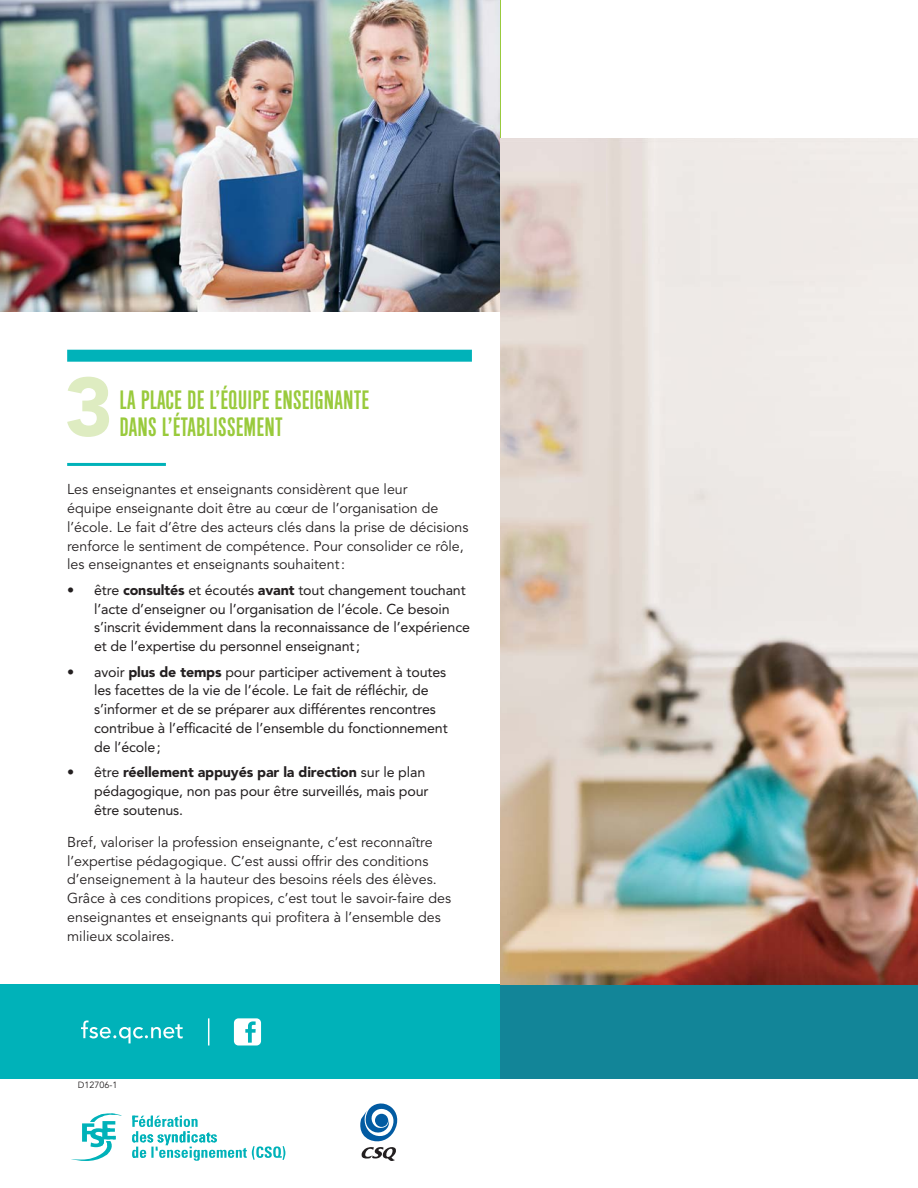
<style>
.page{position:relative;width:918px;height:1188px;background:#fff}
.page>*{position:absolute;margin:0;border:0;box-sizing:border-box;transform-origin:0 0}
.t1{font:900 82.35px "Avenir LT Std";color:#deecc1}
.t2{font:25.5px/27px "Cg Alpin Gth No 1";letter-spacing:.01em;color:#99ca3c}
.t3{font:14.25px/18.8px "Avenir";color:#231f20}
.t4{font:14.25px/18.8px "Avenir LT Std";letter-spacing:-.01em;color:#231f20}
.t5{font:9px "Avenir";color:#231f20}
.s1{font-weight:300}
.s2{font-weight:900}
</style>
<div class="page">
<div style="left:499px;top:985px;width:419px;height:94px;background:#128598"></div>
<div style="left:0;top:985px;width:499px;height:94px;background:#00b2b9"></div>
<svg style="left:71px;top:1113px;width:214px;height:48px"></svg>
<svg style="left:360px;top:1103px;width:38px;height:58px"></svg>
<div style="left:375px;top:1114px;width:13px;height:13px;background:#025ba2;border-radius:50%"></div>
<img style="left:0;top:0;width:500px;height:311px">
<div style="left:67px;top:350px;width:405px;height:12px;background:#00b2b9"></div>
<hr style="left:67px;top:463px;width:99px;height:3px;background:#00b2b9">
<img style="left:500px;top:138px;width:418px;height:847px">
<svg style="left:81px;top:1021px;width:102px;height:22px"></svg>
<svg style="left:208px;top:1018px;width:1px;height:27px"></svg>
<svg style="left:234px;top:1018px;width:27px;height:27px"></svg>
<h1 class="t1" style="left:65px;top:367px;width:50px">3</h1>
<h2 class="t2" style="left:120px;top:389px;width:251px">LA PLACE DE L’ÉQUIPE ENSEIGNANTE<br>DANS L’ÉTABLISSEMENT</h2>
<p class="t3" style="left:67px;top:482px;width:403px">Les enseignantes et enseignants considèrent que leur<br>équipe enseignante doit être au cœur de l’organisation de l’école. Le fait d’être des acteurs clés dans la prise de décisions renforce le sentiment de compétence. Pour consolider ce rôle, les enseignantes et enseignants souhaitent :</p>
<p class="t4" style="left:94px;top:581px;width:377px;text-indent:-27px"><span class="s1">•</span> être <span class="s2">consultés</span> et écoutés <span class="s2">avant</span> tout changement touchant l’acte d’enseigner ou l’organisation de l’école. Ce besoin s’inscrit évidemment dans la reconnaissance de l’expérience et de l’expertise du personnel enseignant ;</p>
<p class="t4" style="left:94px;top:663px;width:355px;text-indent:-27px"><span class="s1">•</span> avoir <span class="s2">plus de temps</span> pour participer activement à toutes les facettes de la vie de l’école. Le fait de réfléchir, de s’informer et de se préparer aux différentes rencontres contribue à l’efficacité de l’ensemble du fonctionnement de l’école ;</p>
<p class="t4" style="left:94px;top:764px;width:336px;text-indent:-27px"><span class="s1">•</span> être <span class="s2">réellement appuyés par la direction</span> sur le plan pédagogique, non pas pour être surveillés, mais pour être soutenus.</p>
<p class="t3" style="left:67px;top:834px;width:385px">Bref, valoriser la profession enseignante, c’est reconnaître l’expertise pédagogique. C’est aussi offrir des conditions d’enseignement à la hauteur des besoins réels des élèves.<br>Grâce à ces conditions propices, c’est tout le savoir-faire des enseignantes et enseignants qui profitera à l’ensemble des milieux scolaires.</p>
<p class="t5" style="left:78px;top:1081px;width:41px">D12706-1</p>
</div>
